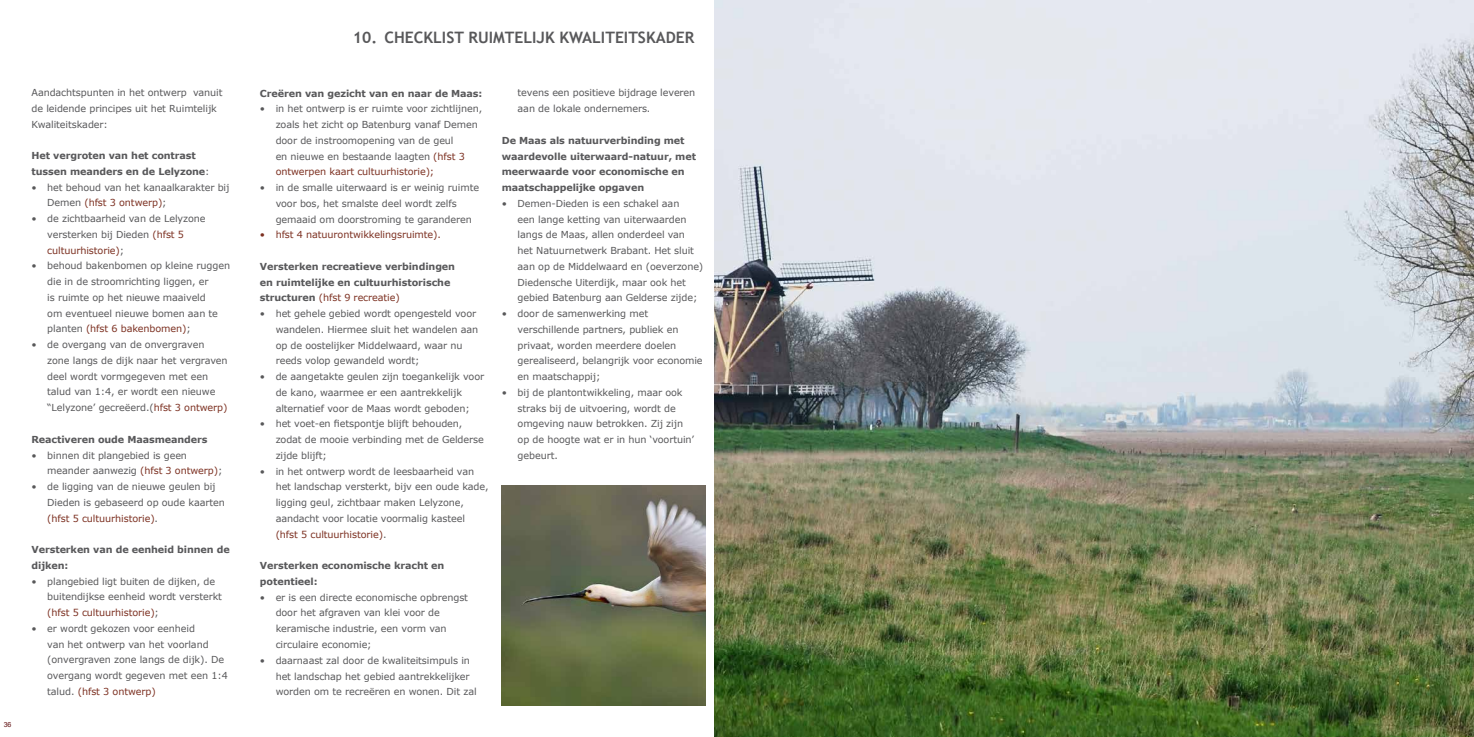
<style>
.page{position:relative;width:1474px;height:737px;background:#fff}
.page>*{position:absolute;margin:0;border:0;box-sizing:border-box;transform-origin:0 0}
.t1{font:700 15.75px "Trebuchet MS";color:#58585a}
.t2{font:9.62px/15.8px "Verdana";letter-spacing:-.01em;color:#58585a}
.t3{font:700 9.62px/15.8px "Verdana";letter-spacing:-.01em;color:#58585a}
.t4{font:9.62px "Verdana";letter-spacing:-.01em;color:#7c3021}
.t5{font:7px "Arial";color:#5f0e0f}
.s1{font-weight:400}
.s2{color:#7c3021}
.s3{font-weight:400;color:#7c3021}
</style>
<div class="page">
<img style="left:714px;top:0;width:759px;height:737px">
<img style="left:502px;top:486px;width:203px;height:219px">
<p class="t5" style="left:4px;top:719px;width:9px">36</p>
<p class="t2" style="left:32px;top:85px;width:193px">Aandachtspunten in het ontwerp vanuit de leidende principes uit het Ruimtelijk<br>Kwaliteitskader:</p>
<p class="t3" style="left:32px;top:148px;width:180px">Het vergroten van het contrast tussen meanders en de Lelyzone<span class="s1">:</span></p>
<p class="t2" style="left:47px;top:179px;width:184px;text-indent:-16px">• het behoud van het kanaalkarakter bij<br>Demen <span class="s2">(hfst 3 ontwerp)</span>;</p>
<p class="t2" style="left:47px;top:211px;width:160px;text-indent:-16px">• de zichtbaarheid van de Lelyzone versterken bij Dieden <span class="s2">(hfst 5 cultuurhistorie)</span>;</p>
<p class="t2" style="left:47px;top:258px;width:184px;text-indent:-16px">• behoud bakenbomen op kleine ruggen die in de stroomrichting liggen, er<br>is ruimte op het nieuwe maaiveld<br>om eventueel nieuwe bomen aan te planten <span class="s2">(hfst 6 bakenbomen)</span>;</p>
<p class="t2" style="left:47px;top:337px;width:182px;text-indent:-16px">• de overgang van de onvergraven zone langs de dijk naar het vergraven deel wordt vormgegeven met een talud van 1:4, er wordt een nieuwe “Lelyzone’ gecreëerd.(<span class="s2">hfst 3 ontwerp)</span></p>
<p class="t3" style="left:32px;top:431px;width:177px">Reactiveren oude Maasmeanders</p>
<p class="t2" style="left:47px;top:447px;width:177px;text-indent:-16px">• binnen dit plangebied is geen meander aanwezig <span class="s2">(hfst 3 ontwerp)</span>;</p>
<p class="t2" style="left:47px;top:478px;width:179px;text-indent:-16px">• de ligging van de nieuwe geulen bij<br>Dieden is gebaseerd op oude kaarten <span class="s2">(hfst 5 cultuurhistorie)</span>.</p>
<p class="t3" style="left:32px;top:541px;width:200px">Versterken van de eenheid binnen de dijken:</p>
<p class="t2" style="left:47px;top:573px;width:176px;text-indent:-16px">• plangebied ligt buiten de dijken, de buitendijkse eenheid wordt versterkt <span class="s2">(hfst 5 cultuurhistorie)</span>;</p>
<p class="t2" style="left:47px;top:620px;width:182px;text-indent:-16px">• er wordt gekozen voor eenheid<br>van het ontwerp van het voorland (onvergraven zone langs de dijk). De overgang wordt gegeven met een 1:4 talud. <span class="s2">(hfst 3 ontwerp)</span></p>
<h1 class="t1" style="left:353px;top:28px;width:343px">10. CHECKLIST RUIMTELIJK KWALITEITSKADER</h1>
<p class="t3" style="left:260px;top:85px;width:224px">Creëren van gezicht van en naar de Maas:</p>
<p class="t2" style="left:276px;top:101px;width:208px;text-indent:-16px">• in het ontwerp is er ruimte voor zichtlijnen, zoals het zicht op Batenburg vanaf Demen door de instroomopening van de geul<br>en nieuwe en bestaande laagten <span class="s2">(hfst 3 ontwerpen kaart cultuurhistorie);</span></p>
<p class="t2" style="left:276px;top:180px;width:205px;text-indent:-16px">• in de smalle uiterwaard is er weinig ruimte voor bos, het smalste deel wordt zelfs gemaaid om doorstroming te garanderen</p>
<p class="t4" style="left:260px;top:228px;width:182px">• hfst 4 natuurontwikkelingsruimte).</p>
<p class="t3" style="left:260px;top:258px;width:197px">Versterken recreatieve verbindingen en ruimtelijke en cultuurhistorische structuren <span class="s3">(hfst 9 recreatie)</span></p>
<p class="t2" style="left:276px;top:306px;width:204px;text-indent:-16px">• het gehele gebied wordt opengesteld voor wandelen. Hiermee sluit het wandelen aan op de oostelijker Middelwaard, waar nu reeds volop gewandeld wordt;</p>
<p class="t2" style="left:276px;top:369px;width:210px;text-indent:-16px">• de aangetakte geulen zijn toegankelijk voor de kano, waarmee er een aantrekkelijk alternatief voor de Maas wordt geboden;</p>
<p class="t2" style="left:276px;top:416px;width:209px;text-indent:-16px">• het voet-en fietspontje blijft behouden, zodat de mooie verbinding met de Gelderse zijde blijft;</p>
<p class="t2" style="left:276px;top:463px;width:214px;text-indent:-16px">• in het ontwerp wordt de leesbaarheid van het landschap versterkt, bijv een oude kade, ligging geul, zichtbaar maken Lelyzone, aandacht voor locatie voormalig kasteel <span class="s2">(hfst 5 cultuurhistorie)</span>.</p>
<p class="t3" style="left:260px;top:557px;width:186px">Versterken economische kracht en potentieel:</p>
<p class="t2" style="left:276px;top:589px;width:194px;text-indent:-16px">• er is een directe economische opbrengst door het afgraven van klei voor de keramische industrie, een vorm van circulaire economie;</p>
<p class="t2" style="left:276px;top:652px;width:203px;text-indent:-16px">• daarnaast zal door de kwaliteitsimpuls in het landschap het gebied aantrekkelijker worden om te recreëren en wonen. Dit zal</p>
<p class="t2" style="left:517px;top:85px;width:179px">tevens een positieve bijdrage leveren aan de lokale ondernemers.</p>
<p class="t3" style="left:502px;top:132px;width:196px">De Maas als natuurverbinding met waardevolle uiterwaard-natuur, met meerwaarde voor economische en maatschappelijke opgaven</p>
<p class="t2" style="left:517px;top:195px;width:187px;text-indent:-16px">• Demen-Dieden is een schakel aan<br>een lange ketting van uiterwaarden langs de Maas, allen onderdeel van<br>het Natuurnetwerk Brabant. Het sluit aan op de Middelwaard en (oeverzone)<br>Diedensche Uiterdijk, maar ook het gebied Batenburg aan Gelderse zijde;</p>
<p class="t2" style="left:517px;top:305px;width:187px;text-indent:-16px">• door de samenwerking met verschillende partners, publiek en privaat, worden meerdere doelen gerealiseerd, belangrijk voor economie en maatschappij;</p>
<p class="t2" style="left:517px;top:384px;width:178px;text-indent:-16px">• bij de plantontwikkeling, maar ook straks bij de uitvoering, wordt de omgeving nauw betrokken. Zij zijn op de hoogte wat er in hun ‘voortuin’ gebeurt.</p>
</div>
